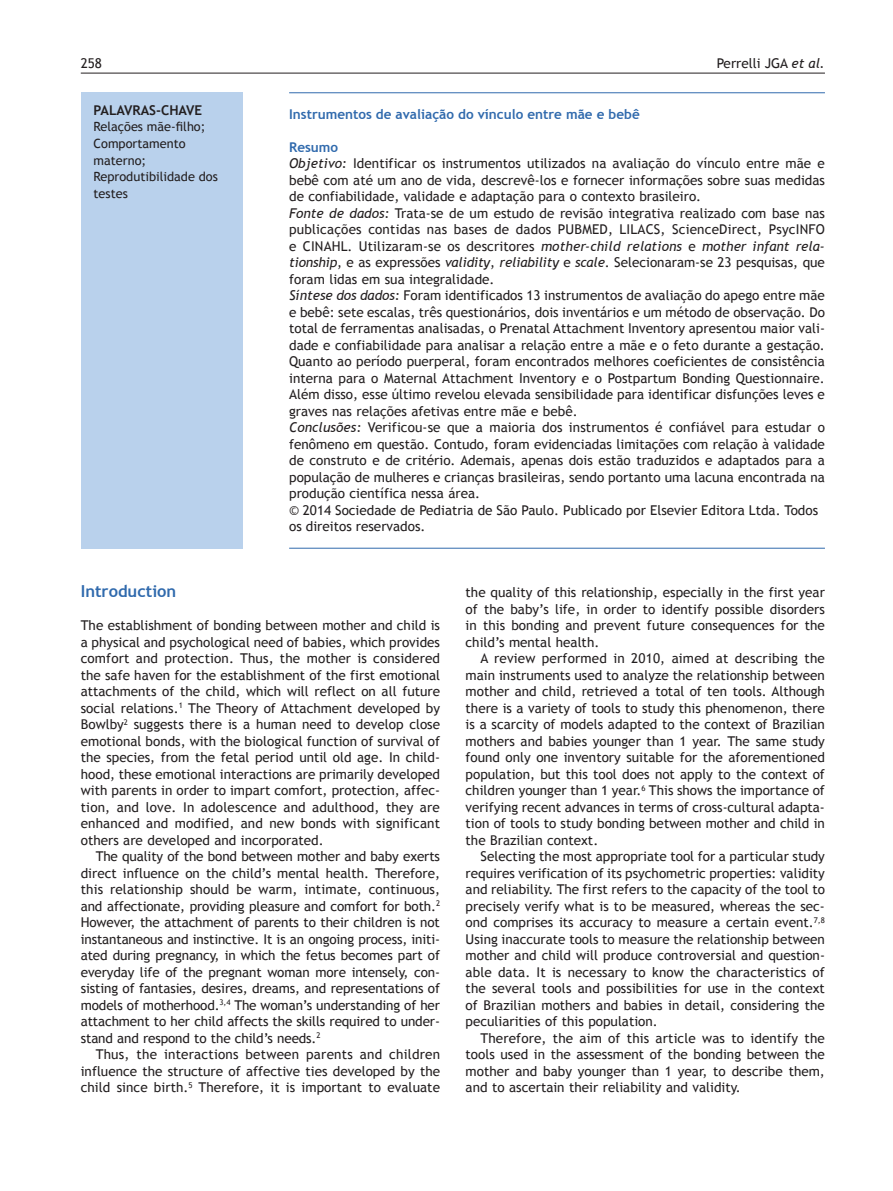
<style>
.page{position:relative;width:893px;height:1191px;background:#fff}
.page>*{position:absolute;margin:0;border:0;box-sizing:border-box;transform-origin:0 0}
.t1{font:700 16.5px "Trebuchet MS";color:#306aad}
.t2{font:13.5px/16.5px "Trebuchet MS";color:#231f20;text-align:justify}
.t3{font:700 13.5px "Trebuchet MS";color:#306aad}
.t4{font:700 13.5px "Trebuchet MS";color:#231f20}
.t5{font:12.75px/16.5px "Trebuchet MS";color:#231f20}
.s1{font-style:italic}
.s2{font-weight:700;color:#306aad}
</style>
<div class="page">
<hr style="left:81px;top:73px;width:744px;height:1px;background:#231f20">
<div style="left:81px;top:92px;width:161px;height:456px;background:#b9d1ec"></div>
<hr style="left:289px;top:92px;width:536px;height:1px;background:#306aad">
<hr style="left:289px;top:548px;width:536px;height:1px;background:#306aad">
<p class="t2" style="left:81px;top:56px;width:23px">258</p>
<p class="t2" style="left:717px;top:56px;width:110px">Perrelli JGA <span class="s1">et al.</span></p>
<p class="t4" style="left:94px;top:102px;width:110px">PALAVRAS-CHAVE</p>
<p class="t5" style="left:94px;top:119px;width:126px">Relações mãe-filho;<br>Comportamento materno;<br>Reprodutibilidade dos testes</p>
<p class="t3" style="left:289px;top:105px;width:352px">Instrumentos de avaliação do vínculo entre mãe e bebê</p>
<p class="t2" style="left:289px;top:139px;width:537px;text-align:left"><span class="s2">Resumo<br></span><span class="s1">Objetivo:</span> Identificar os instrumentos utilizados na avaliação do vínculo entre mãe e bebê com até um ano de vida, descrevê-los e fornecer informações sobre suas medidas de confiabilidade, validade e adaptação para o contexto brasileiro.<br><span class="s1">Fonte de dados:</span> Trata-se de um estudo de revisão integrativa realizado com base nas publicações contidas nas bases de dados PUBMED, LILACS, ScienceDirect, PsycINFO e CINAHL. Utilizaram-se os descritores <span class="s1">mother-child relations</span> e <span class="s1">mother infant rela&shy;tionship</span>, e as expressões <span class="s1">validity</span>, <span class="s1">reliability</span> e <span class="s1">scale</span>. Selecionaram-se 23 pesquisas, que foram lidas em sua integralidade.<br><span class="s1">Síntese dos dados:</span> Foram identificados 13 instrumentos de avaliação do apego entre mãe e bebê: sete escalas, três questionários, dois inventários e um método de observação. Do total de ferramentas analisadas, o Prenatal Attachment Inventory apresentou maior vali&shy;dade e confiabilidade para analisar a relação entre a mãe e o feto durante a gestação.<br>Quanto ao período puerperal, foram encontrados melhores coeficientes de consistência interna para o Maternal Attachment Inventory e o Postpartum Bonding Questionnaire.<br>Além disso, esse último revelou elevada sensibilidade para identificar disfunções leves e graves nas relações afetivas entre mãe e bebê.<br><span class="s1">Conclusões:</span> Verificou-se que a maioria dos instrumentos é confiável para estudar o fenômeno em questão. Contudo, foram evidenciadas limitações com relação à validade de construto e de critério. Ademais, apenas dois estão traduzidos e adaptados para a população de mulheres e crianças brasileiras, sendo portanto uma lacuna encontrada na produção científica nessa área.<br>© 2014 Sociedade de Pediatria de São Paulo. Publicado por Elsevier Editora Ltda. Todos os direitos reservados.</p>
<p class="t1" style="left:81px;top:581px;width:97px">Introduction</p>
<p class="t2" style="left:81px;top:617px;width:361px">The establishment of bonding between mother and child is a physical and psychological need of babies, which provides comfort and protection. Thus, the mother is considered the safe haven for the establishment of the first emotional attachments of the child, which will reflect on all future social relations.<sup>1</sup> The Theory of Attachment developed by Bowlby<sup>2</sup> suggests there is a human need to develop close emotional bonds, with the biological function of survival of the species, from the fetal period until old age. In child&shy;hood, these emotional interactions are primarily developed with parents in order to impart comfort, protection, affec&shy;tion, and love. In adolescence and adulthood, they are enhanced and modified, and new bonds with significant others are developed and incorporated.</p>
<p class="t2" style="left:81px;top:848px;width:361px;text-indent:15px">The quality of the bond between mother and baby exerts direct influence on the child’s mental health. Therefore, this relationship should be warm, intimate, continuous, and affectionate, providing pleasure and comfort for both.<sup>2<br></sup>However, the attachment of parents to their children is not instantaneous and instinctive. It is an ongoing process, initi&shy;ated during pregnancy, in which the fetus becomes part of everyday life of the pregnant woman more intensely, con&shy;sisting of fantasies, desires, dreams, and representations of models of motherhood.<sup>3,4</sup> The woman’s understanding of her attachment to her child affects the skills required to under&shy;stand and respond to the child’s needs.<sup>2</sup></p>
<p class="t2" style="left:81px;top:1046px;width:361px;text-indent:15px">Thus, the interactions between parents and children influence the structure of affective ties developed by the child since birth.<sup>5</sup> Therefore, it is important to evaluate</p>
<p class="t2" style="left:466px;top:584px;width:361px">the quality of this relationship, especially in the first year of the baby’s life, in order to identify possible disorders in this bonding and prevent future consequences for the child’s mental health.</p>
<p class="t2" style="left:466px;top:650px;width:361px;text-indent:15px">A review performed in 2010, aimed at describing the main instruments used to analyze the relationship between mother and child, retrieved a total of ten tools. Although there is a variety of tools to study this phenomenon, there is a scarcity of models adapted to the context of Brazilian mothers and babies younger than 1 year. The same study found only one inventory suitable for the aforementioned population, but this tool does not apply to the context of children younger than 1 year.<sup>6</sup> This shows the importance of verifying recent advances in terms of cross-cultural adapta&shy;tion of tools to study bonding between mother and child in the Brazilian context.</p>
<p class="t2" style="left:466px;top:848px;width:361px;text-indent:15px">Selecting the most appropriate tool for a particular study requires verification of its psychometric properties: validity and reliability. The first refers to the capacity of the tool to precisely verify what is to be measured, whereas the sec&shy;ond comprises its accuracy to measure a certain event.<sup>7,8<br></sup>Using inaccurate tools to measure the relationship between mother and child will produce controversial and question&shy;able data. It is necessary to know the characteristics of the several tools and possibilities for use in the context of Brazilian mothers and babies in detail, considering the peculiarities of this population.</p>
<p class="t2" style="left:466px;top:1030px;width:361px;text-indent:15px">Therefore, the aim of this article was to identify the tools used in the assessment of the bonding between the mother and baby younger than 1 year, to describe them, and to ascertain their reliability and validity.</p>
</div>
